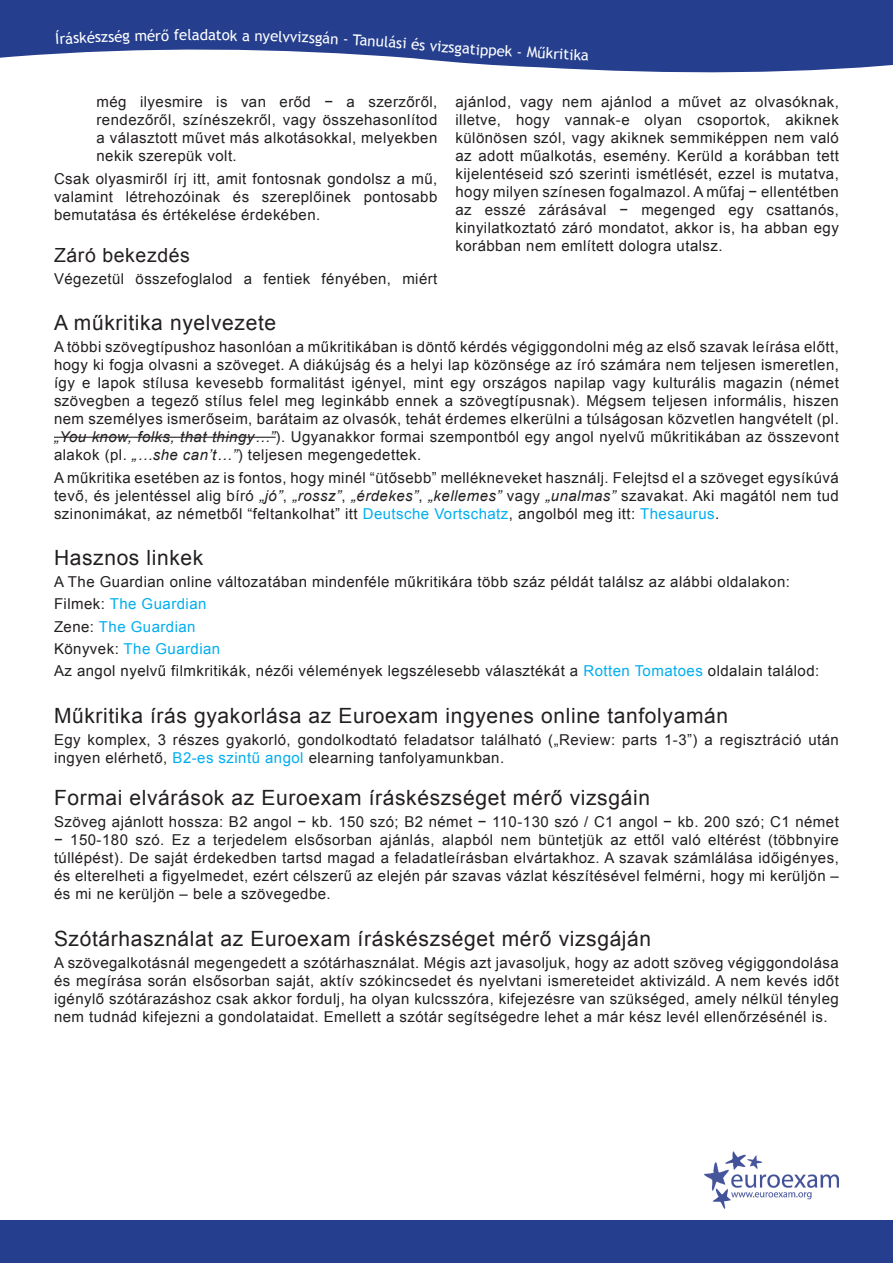
<style>
.page{position:relative;width:893px;height:1263px;background:#fff}
.page>*{position:absolute;margin:0;border:0;box-sizing:border-box;transform-origin:0 0}
.alcím{font:21px "Arial";letter-spacing:.03em;color:#231f20}
.kenyér{font:21px "Arial";letter-spacing:.03em;color:#231f20}
.alcím-2{font:19.5px "Arial";letter-spacing:.03em;color:#231f20}
.kenyér-2{font:15px/18px "Arial";letter-spacing:.03em;color:#231f20;text-align:justify}
.t1{font:15px "Trebuchet MS";letter-spacing:-.005em;color:#fff}
.kenyér-3{font:15px "Arial";letter-spacing:.03em;color:#00aeef}
.s1{font-style:italic}
.s2{color:#00aeef}
.s3{color:#231f20}
</style>
<div class="page">
<img style="left:704px;top:1151px;width:135px;height:58px">
<div style="left:0;top:1220px;width:893px;height:43px;background:#253f8e"></div>
<hr style="left:54px;top:437px;width:222px;height:1px;background:#231f20">
<svg style="left:0;top:0;width:893px;height:73px;fill:#253f8e"></svg>
<svg style="left:411px;top:37px;width:14px;height:13px"></svg>
<svg style="left:497px;top:45px;width:24px;height:12px"></svg>
<svg style="left:527px;top:47px;width:11px;height:11px"></svg>
<p class="t1" style="left:55px;top:30px;width:33px;rotate:-3deg">Írásk</p>
<p class="t1" style="left:87px;top:29px;width:45px;rotate:-2deg">észség</p>
<p class="t1" style="left:134px;top:27px;width:36px;rotate:-1deg">mérő</p>
<p class="t1" style="left:174px;top:26px;width:50px">feladat</p>
<p class="t1" style="left:222px;top:26px;width:42px;rotate:1deg">okan</p>
<p class="t1" style="left:263px;top:27px;width:54px;rotate:2deg">yelvvizs</p>
<p class="t1" style="left:315px;top:29px;width:48px;rotate:3deg">gán - T</p>
<p class="t1" style="left:360px;top:31px;width:48px;rotate:4deg">anulási</p>
<p class="t1" style="left:431px;top:37px;width:34px;rotate:5deg">vizsg</p>
<p class="t1" style="left:463px;top:39px;width:36px;rotate:4deg">atipp</p>
<p class="t1" style="left:538px;top:44px;width:53px;rotate:3deg">űkritika</p>
<p class="kenyér-2" style="left:97px;top:93px;width:342px">még ilyesmire is van erőd − a szerzőről, rendezőről, színészekről, vagy összehasonlítod a választott művet más alkotásokkal, melyekben nekik szerepük volt.</p>
<p class="kenyér-2" style="left:54px;top:169px;width:385px">Csak olyasmiről írj itt, amit fontosnak gondolsz a mű, valamint létrehozóinak és szereplőinek pontosabb bemutatása és értékelése érdekében.</p>
<p class="alcím-2" style="left:54px;top:242px;width:137px">Záró bekezdés</p>
<p class="kenyér-2" style="left:54px;top:270px;width:385px">Végezetül összefoglalod a fentiek fényében, miért</p>
<p class="kenyér-2" style="left:455px;top:93px;width:385px">ajánlod, vagy nem ajánlod a művet az olvasóknak, illetve, hogy vannak-e olyan csoportok, akiknek különösen szól, vagy akiknek semmiképpen nem való az adott műalkotás, esemény. Kerüld a korábban tett kijelentéseid szó szerinti ismétlését, ezzel is mutatva, hogy milyen színesen fogalmazol. A műfaj − ellentétben az esszé zárásával − megenged egy csattanós, kinyilatkoztató záró mondatot, akkor is, ha abban egy korábban nem említett dologra utalsz.</p>
<p class="kenyér" style="left:54px;top:309px;width:224px">A műkritika nyelvezete</p>
<p class="kenyér-2" style="left:54px;top:338px;width:786px">A többi szövegtípushoz hasonlóan a műkritikában is döntő kérdés végiggondolni még az első szavak leírása előtt, hogy ki fogja olvasni a szöveget. A diákújság és a helyi lap közönsége az író számára nem teljesen ismeretlen, így e lapok stílusa kevesebb formalitást igényel, mint egy országos napilap vagy kulturális magazin (német szövegben a tegező stílus felel meg leginkább ennek a szövegtípusnak). Mégsem teljesen informális, hiszen nem személyes ismerőseim, barátaim az olvasók, tehát érdemes elkerülni a túlságosan közvetlen hangvételt (pl. <span class="s1">„You know, folks, that thingy…”</span>). Ugyanakkor formai szempontból egy angol nyelvű műkritikában az összevont alakok (pl. <span class="s1">„…she can’t…”</span>) teljesen megengedettek.</p>
<p class="kenyér-2" style="left:54px;top:468px;width:786px">A műkritika esetében az is fontos, hogy minél “ütősebb” mellékneveket használj. Felejtsd el a szöveget egysíkúvá tevő, és jelentéssel alig bíró <span class="s1">„jó”</span>, <span class="s1">„rossz”</span>, <span class="s1">„érdekes”</span>, <span class="s1">„kellemes”</span> vagy <span class="s1">„unalmas”</span> szavakat. Aki magától nem tud szinonimákat, az németből “feltankolhat” itt <span class="s2">Deutsche Vortschatz</span>, angolból meg itt: <span class="s2">Thesaurus</span>.</p>
<p class="alcím" style="left:54px;top:544px;width:151px">Hasznos linkek</p>
<p class="kenyér-2" style="left:54px;top:573px;width:737px">A The Guardian online változatában mindenféle műkritikára több száz példát találsz az alábbi oldalakon:</p>
<p class="kenyér-3" style="left:54px;top:594px;width:154px"><span class="s3">Filmek:</span> The Guardian</p>
<p class="kenyér-3" style="left:54px;top:617px;width:143px"><span class="s3">Zene:</span> The Guardian</p>
<p class="kenyér-3" style="left:54px;top:639px;width:168px"><span class="s3">Könyvek:</span> The Guardian</p>
<p class="kenyér-2" style="left:54px;top:662px;width:767px">Az angol nyelvű filmkritikák, nézői vélemények legszélesebb választékát a <span class="s2">Rotten Tomatoes</span> oldalain találod:</p>
<p class="alcím" style="left:54px;top:701px;width:676px">Műkritika írás gyakorlása az Euroexam ingyenes online tanfolyamán</p>
<p class="kenyér-2" style="left:54px;top:731px;width:786px">Egy komplex, 3 részes gyakorló, gondolkodtató feladatsor található („Review: parts 1-3”) a regisztráció után ingyen elérhető, <span class="s2">B2-es szintű angol</span> elearning tanfolyamunkban.</p>
<p class="alcím" style="left:54px;top:784px;width:597px">Formai elvárások az Euroexam íráskészséget mérő vizsgáin</p>
<p class="kenyér-2" style="left:54px;top:813px;width:786px">Szöveg ajánlott hossza: B2 angol − kb. 150 szó; B2 német − 110-130 szó / C1 angol − kb. 200 szó; C1 német − 150-180 szó. Ez a terjedelem elsősorban ajánlás, alapból nem büntetjük az ettől való eltérést (többnyire túllépést). De saját érdekedben tartsd magad a feladatleírásban elvártakhoz. A szavak számlálása időigényes, és elterelheti a figyelmedet, ezért célszerű az elején pár szavas vázlat készítésével felmérni, hogy mi kerüljön – és mi ne kerüljön – bele a szövegedbe.</p>
<p class="alcím" style="left:54px;top:925px;width:599px">Szótárhasználat az Euroexam íráskészséget mérő vizsgáján</p>
<p class="kenyér-2" style="left:54px;top:954px;width:786px">A szövegalkotásnál megengedett a szótárhasználat. Mégis azt javasoljuk, hogy az adott szöveg végiggondolása és megírása során elsősorban saját, aktív szókincsedet és nyelvtani ismereteidet aktivizáld. A nem kevés időt igénylő szótárazáshoz csak akkor fordulj, ha olyan kulcsszóra, kifejezésre van szükséged, amely nélkül tényleg nem tudnád kifejezni a gondolataidat. Emellett a szótár segítségedre lehet a már kész levél ellenőrzésénél is.</p>
</div>
